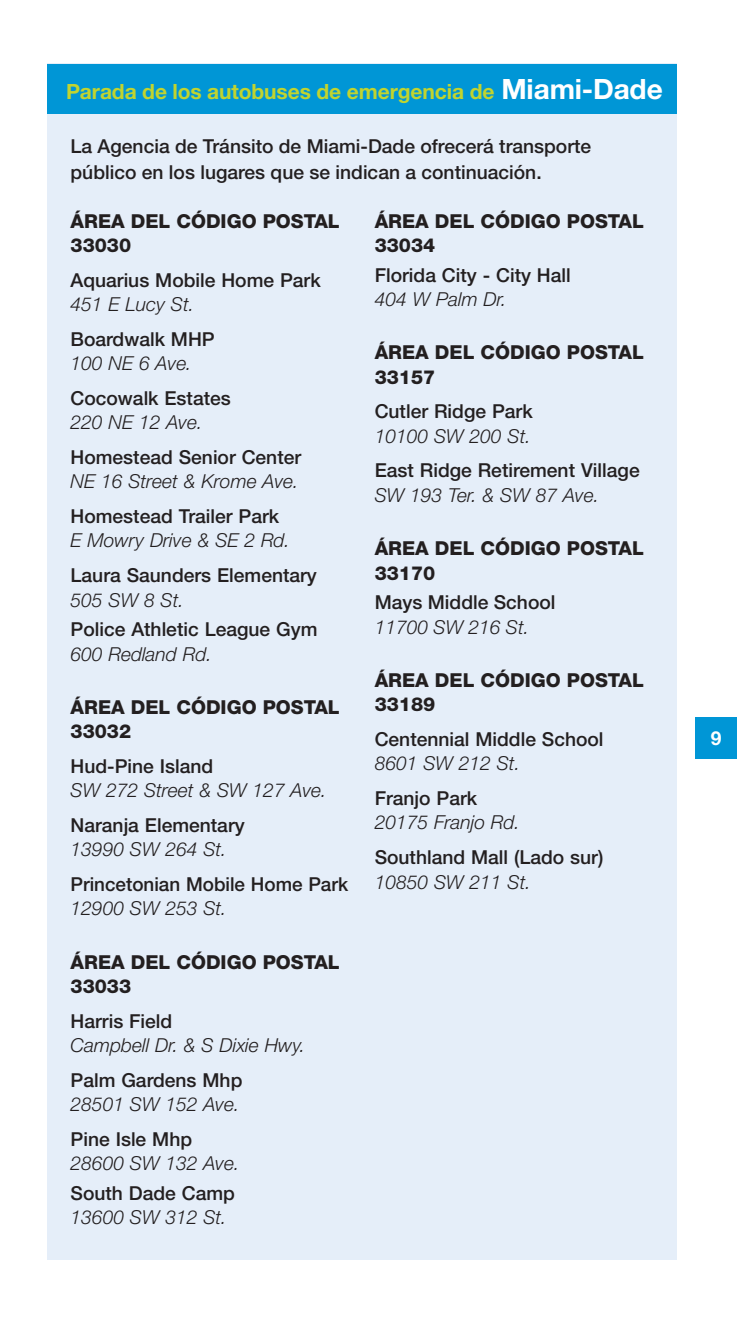
<style>
.page{position:relative;width:756px;height:1323px;background:#fff}
.page>*{position:absolute;margin:0;border:0;box-sizing:border-box;transform-origin:0 0}
.t1{font:700 21px "Helvetica Neue LT Std";letter-spacing:-.005em;color:#c1d42f}
.t2{font:500 19.25px/26.2px "Helvetica Neue LT Std";color:#231f20}
.t3{font:italic 300 19.25px "Helvetica Neue LT Std";color:#231f20}
.t4{font:800 19.25px/24.5px "Helvetica Neue LT Std";color:#231f20}
.t5{font:700 19.25px "Helvetica Neue LT Std";color:#fff}
.s1{font-size:28px;color:#fff}
</style>
<div class="page">
<div style="left:696px;top:717px;width:41px;height:42px;background:#0096d6"></div>
<div style="left:47px;top:63px;width:630px;height:1197px;background:#e5eef9"></div>
<div style="left:47px;top:64px;width:630px;height:49px;background:#0096d6"></div>
<p class="t1" style="left:66px;top:78px;width:598px">Parada de los autobuses de emergencia de <span class="s1">Miami-Dade</span></p>
<p class="t2" style="left:71px;top:133px;width:522px">La Agencia de Tránsito de Miami-Dade ofrecerá transporte público en los lugares que se indican a continuación.</p>
<p class="t4" style="left:71px;top:208px;width:271px">ÁREA DEL CÓDIGO POSTAL<br>33030</p>
<p class="t2" style="left:71px;top:266px;width:252px">Aquarius Mobile Home Park</p>
<p class="t3" style="left:71px;top:293px;width:125px">451 E Lucy St.</p>
<p class="t2" style="left:71px;top:326px;width:146px">Boardwalk MHP</p>
<p class="t3" style="left:71px;top:352px;width:123px">100 NE 6 Ave.</p>
<p class="t2" style="left:71px;top:385px;width:162px">Cocowalk Estates</p>
<p class="t3" style="left:71px;top:411px;width:133px">220 NE 12 Ave.</p>
<p class="t2" style="left:71px;top:444px;width:232px">Homestead Senior Center</p>
<p class="t3" style="left:71px;top:470px;width:230px">NE 16 Street &amp; Krome Ave.</p>
<p class="t2" style="left:71px;top:503px;width:210px">Homestead Trailer Park</p>
<p class="t3" style="left:71px;top:529px;width:221px">E Mowry Drive &amp; SE 2 Rd.</p>
<p class="t2" style="left:71px;top:562px;width:248px">Laura Saunders Elementary</p>
<p class="t3" style="left:71px;top:588px;width:115px">505 SW 8 St.</p>
<p class="t2" style="left:71px;top:616px;width:248px">Police Athletic League Gym</p>
<p class="t3" style="left:71px;top:642px;width:143px">600 Redland Rd.</p>
<p class="t4" style="left:71px;top:695px;width:271px">ÁREA DEL CÓDIGO POSTAL<br>33032</p>
<p class="t2" style="left:71px;top:753px;width:144px">Hud-Pine Island</p>
<p class="t3" style="left:71px;top:779px;width:258px">SW 272 Street &amp; SW 127 Ave.</p>
<p class="t2" style="left:71px;top:812px;width:176px">Naranja Elementary</p>
<p class="t3" style="left:71px;top:838px;width:158px">13990 SW 264 St.</p>
<p class="t2" style="left:71px;top:871px;width:279px">Princetonian Mobile Home Park</p>
<p class="t3" style="left:71px;top:897px;width:158px">12900 SW 253 St.</p>
<p class="t4" style="left:71px;top:949px;width:271px">ÁREA DEL CÓDIGO POSTAL<br>33033</p>
<p class="t2" style="left:71px;top:1008px;width:103px">Harris Field</p>
<p class="t3" style="left:71px;top:1034px;width:236px">Campbell Dr. &amp; S Dixie Hwy.</p>
<p class="t2" style="left:71px;top:1067px;width:173px">Palm Gardens Mhp</p>
<p class="t3" style="left:71px;top:1093px;width:170px">28501 SW 152 Ave.</p>
<p class="t2" style="left:71px;top:1126px;width:123px">Pine Isle Mhp</p>
<p class="t3" style="left:71px;top:1152px;width:170px">28600 SW 132 Ave.</p>
<p class="t2" style="left:71px;top:1180px;width:166px">South Dade Camp</p>
<p class="t3" style="left:71px;top:1206px;width:158px">13600 SW 312 St.</p>
<p class="t4" style="left:375px;top:208px;width:271px">ÁREA DEL CÓDIGO POSTAL<br>33034</p>
<p class="t2" style="left:375px;top:261px;width:198px">Florida City - City Hall</p>
<p class="t3" style="left:375px;top:288px;width:133px">404 W Palm Dr.</p>
<p class="t4" style="left:375px;top:340px;width:271px">ÁREA DEL CÓDIGO POSTAL<br>33157</p>
<p class="t2" style="left:375px;top:398px;width:159px">Cutler Ridge Park</p>
<p class="t3" style="left:375px;top:425px;width:158px">10100 SW 200 St.</p>
<p class="t2" style="left:375px;top:457px;width:267px">East Ridge Retirement Village</p>
<p class="t3" style="left:375px;top:484px;width:226px">SW 193 Ter. &amp; SW 87 Ave.</p>
<p class="t4" style="left:375px;top:536px;width:271px">ÁREA DEL CÓDIGO POSTAL<br>33170</p>
<p class="t2" style="left:375px;top:589px;width:182px">Mays Middle School</p>
<p class="t3" style="left:375px;top:615px;width:156px">11700 SW 216 St.</p>
<p class="t4" style="left:375px;top:668px;width:271px">ÁREA DEL CÓDIGO POSTAL<br>33189</p>
<p class="t2" style="left:375px;top:726px;width:230px">Centennial Middle School</p>
<p class="t3" style="left:375px;top:752px;width:147px">8601 SW 212 St.</p>
<p class="t2" style="left:375px;top:785px;width:104px">Franjo Park</p>
<p class="t3" style="left:375px;top:811px;width:147px">20175 Franjo Rd.</p>
<p class="t2" style="left:375px;top:844px;width:230px">Southland Mall (Lado sur)</p>
<p class="t3" style="left:375px;top:870px;width:158px">10850 SW 211 St.</p>
<p class="t5" style="left:711px;top:726px;width:12px">9</p>
</div>
